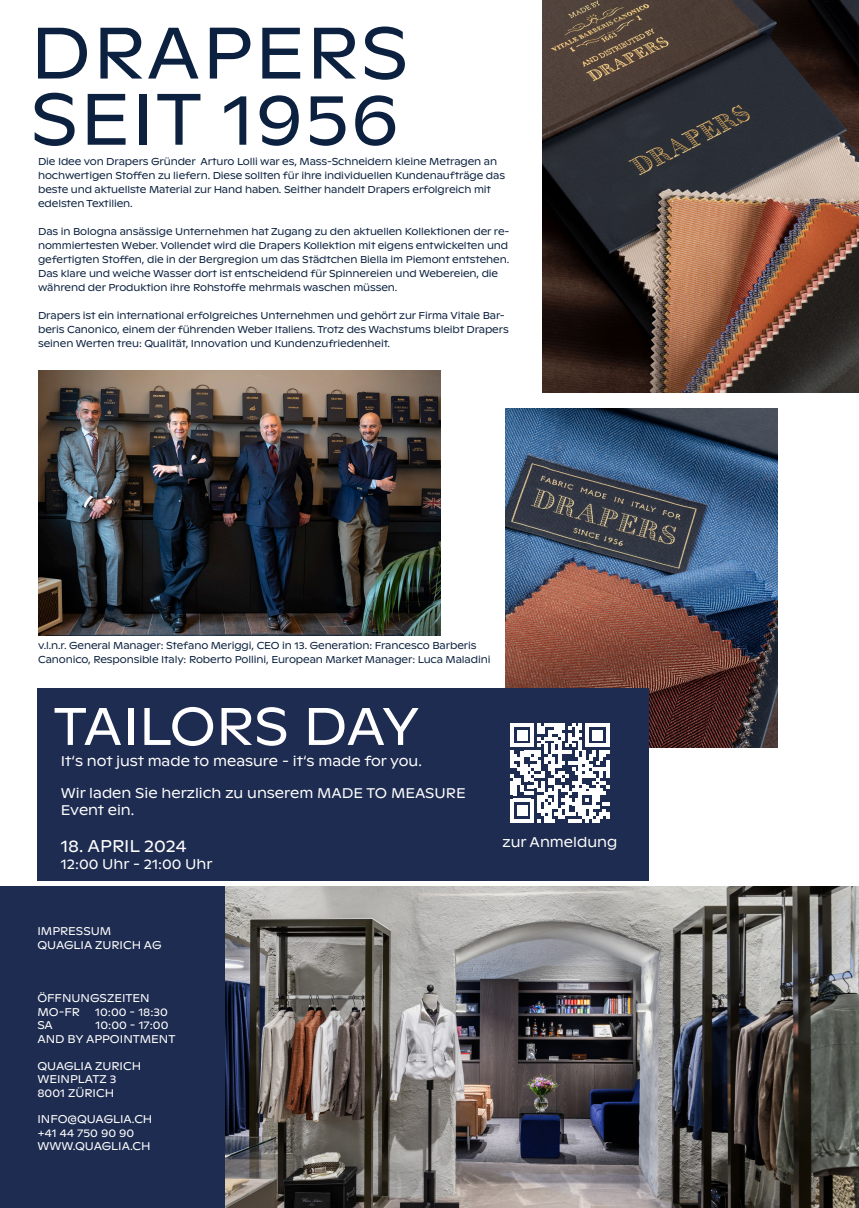
<style>
.page{position:relative;width:859px;height:1208px;background:#fff}
.page>*{position:absolute;margin:0;border:0;box-sizing:border-box;transform-origin:0 0}
.t1{font:72.6px/66.2px "ABC Ginto Nord";letter-spacing:.025em;color:#0b213f}
.t2{font:52.8px "ABC Ginto Nord";letter-spacing:-.01em;color:#fff}
.t3{font:17px "ABC Ginto Nord";color:#fff}
.t4{font:14px/16.8px "ABC Ginto Nord";color:#fff}
.t5{font:11.2px "ABC Ginto Nord";color:#fff}
.t6{font:10px/14px "ABC Ginto Nord";letter-spacing:-.01em;color:#0b213f}
</style>
<div class="page">
<div style="left:0;top:887px;width:231px;height:321px;background:#1e2c51"></div>
<img style="left:226px;top:887px;width:633px;height:321px">
<img style="left:505px;top:408px;width:273px;height:339px">
<img style="left:543px;top:0;width:316px;height:392px">
<img style="left:39px;top:371px;width:401px;height:265px">
<div style="left:37px;top:687px;width:612px;height:193px;background:#1e2c51"></div>
<svg style="left:510px;top:723px;width:100px;height:99px"></svg>
<h1 class="t1" style="left:30px;top:20px;width:380px">DRAPERS<br>SEIT 1956</h1>
<p class="t6" style="left:38px;top:155px;width:468px">Die Idee von Drapers Gründer Arturo Lolli war es, Mass-Schneidern kleine Metragen an hochwertigen Stoffen zu liefern. Diese sollten für ihre individuellen Kundenaufträge das beste und aktuellste Material zur Hand haben. Seither handelt Drapers erfolgreich mit edelsten Textilien.</p>
<p class="t6" style="left:38px;top:225px;width:473px">Das in Bologna ansässige Unternehmen hat Zugang zu den aktuellen Kollektionen der re&shy;nommiertesten Weber. Vollendet wird die Drapers Kollektion mit eigens entwickelten und gefertigten Stoffen, die in der Bergregion um das Städtchen Biella im Piemont entstehen.<br>Das klare und weiche Wasser dort ist entscheidend für Spinnereien und Webereien, die während der Produktion ihre Rohstoffe mehrmals waschen müssen.</p>
<p class="t6" style="left:38px;top:309px;width:472px">Drapers ist ein international erfolgreiches Unternehmen und gehört zur Firma Vitale Bar&shy;beris Canonico, einem der führenden Weber Italiens. Trotz des Wachstums bleibt Drapers seinen Werten treu: Qualität, Innovation und Kundenzufriedenheit.</p>
<p class="t6" style="left:38px;top:638px;width:440px">v.l.n.r. General Manager: Stefano Meriggi, CEO in 13. Generation: Francesco Barberis</p>
<p class="t6" style="left:38px;top:652px;width:454px">Canonico, Responsible Italy: Roberto Pollini, European Market Manager: Luca Maladini</p>
<p class="t2" style="left:54px;top:694px;width:368px">TAILORS DAY</p>
<p class="t4" style="left:61px;top:753px;width:363px">It‘s not just made to measure - it‘s made for you.</p>
<p class="t4" style="left:61px;top:785px;width:406px">Wir laden Sie herzlich zu unserem MADE TO MEASURE<br>Event ein.</p>
<p class="t3" style="left:61px;top:836px;width:127px">18. APRIL 2024</p>
<p class="t4" style="left:61px;top:855px;width:153px">12:00 Uhr - 21:00 Uhr</p>
<p class="t5" style="left:37px;top:924px;width:75px">IMPRESSUM</p>
<p class="t5" style="left:37px;top:938px;width:126px">QUAGLIA ZURICH AG</p>
<p class="t5" style="left:37px;top:991px;width:114px">ÖFFNUNGSZEITEN</p>
<p class="t5" style="left:37px;top:1005px;width:44px">MO-FR</p>
<p class="t5" style="left:95px;top:1005px;width:74px">10:00 - 18:30</p>
<p class="t5" style="left:37px;top:1018px;width:17px">SA</p>
<p class="t5" style="left:96px;top:1018px;width:74px">10:00 - 17:00</p>
<p class="t5" style="left:37px;top:1032px;width:139px">AND BY APPOINTMENT</p>
<p class="t5" style="left:37px;top:1059px;width:105px">QUAGLIA ZURICH</p>
<p class="t5" style="left:37px;top:1072px;width:81px">WEINPLATZ 3</p>
<p class="t5" style="left:37px;top:1085px;width:78px">8001 ZÜRICH</p>
<p class="t5" style="left:37px;top:1112px;width:117px">INFO@QUAGLIA.CH</p>
<p class="t5" style="left:37px;top:1126px;width:98px">+41 44 750 90 90</p>
<p class="t5" style="left:37px;top:1139px;width:115px">WWW.QUAGLIA.CH</p>
<p class="t4" style="left:502px;top:834px;width:116px">zur Anmeldung</p>
</div>
